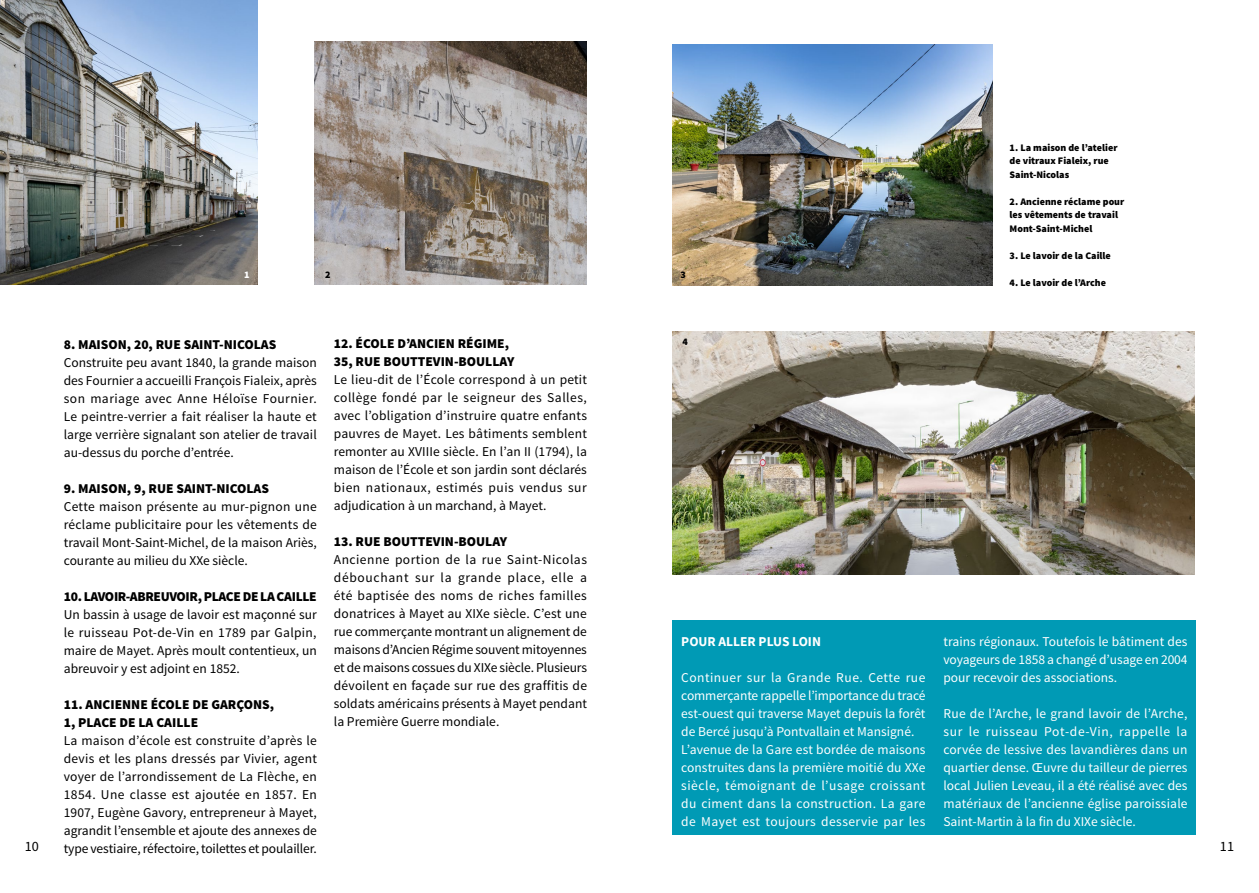
<style>
.page{position:relative;width:1259px;height:893px;background:#fff}
.page>*{position:absolute;margin:0;border:0;box-sizing:border-box;transform-origin:0 0}
.t1{font:14.25px "Source Sans Pro";color:#000}
.t2{font:13.5px/18px "Source Sans Pro";color:#000;text-align:justify}
.t3{font:13.5px/18px "Source Sans Pro";letter-spacing:.005em;color:#fff;text-align:justify}
.t4{font:900 13.5px/18px "Source Sans Pro";color:#000}
.t5{font:900 13.5px "Source Sans Pro";letter-spacing:-.025em;color:#000}
.t6{font:700 13.5px "Source Sans Pro";color:#fff}
.t7{font:900 10.05px/13.5px "Source Sans Pro";color:#000}
.t8{font:900 10.05px "Source Sans Pro";color:#fff}
</style>
<div class="page">
<img style="left:673px;top:44px;width:319px;height:242px">
<div style="left:673px;top:620px;width:523px;height:215px;background:#009ab5"></div>
<img style="left:315px;top:42px;width:272px;height:243px">
<img style="left:0;top:0;width:258px;height:285px">
<img style="left:673px;top:331px;width:521px;height:243px">
<p class="t8" style="left:244px;top:268px;width:7px">1</p>
<p class="t7" style="left:325px;top:269px;width:7px">2</p>
<p class="t7" style="left:680px;top:269px;width:7px">3</p>
<p class="t7" style="left:1009px;top:141px;width:109px">1. La maison de l’atelier de vitraux Fialeix, rue<br>Saint-Nicolas</p>
<p class="t7" style="left:1009px;top:195px;width:116px">2. Ancienne réclame pour les vêtements de travail<br>Mont-Saint-Michel</p>
<p class="t7" style="left:1009px;top:249px;width:103px">3. Le lavoir de la Caille</p>
<p class="t7" style="left:1009px;top:276px;width:98px">4. Le lavoir de l’Arche</p>
<p class="t4" style="left:334px;top:336px;width:182px">12. ÉCOLE D’ANCIEN RÉGIME,<br>35, RUE BOUTTEVIN-BOULLAY</p>
<p class="t2" style="left:334px;top:371px;width:255px">Le lieu-dit de l’École correspond à un petit collège fondé par le seigneur des Salles, avec l’obligation d’instruire quatre enfants pauvres de Mayet. Les bâtiments semblent remonter au XVIIIe siècle. En l’an II (1794), la maison de l’École et son jardin sont déclarés bien nationaux, estimés puis vendus sur adjudication à un marchand, à Mayet.</p>
<p class="t4" style="left:334px;top:534px;width:175px">13. RUE BOUTTEVIN-BOULAY</p>
<p class="t2" style="left:334px;top:551px;width:255px">Ancienne portion de la rue Saint-Nicolas débouchant sur la grande place, elle a été baptisée des noms de riches familles donatrices à Mayet au XIXe siècle. C’est une rue commerçante montrant un alignement de maisons d’Ancien Régime souvent mitoyennes et de maisons cossues du XIXe siècle. Plusieurs dévoilent en façade sur rue des graffitis de soldats américains présents à Mayet pendant la Première Guerre mondiale.</p>
<p class="t7" style="left:682px;top:335px;width:7px">4</p>
<p class="t4" style="left:64px;top:336px;width:214px">8. MAISON, 20, RUE SAINT-NICOLAS</p>
<p class="t2" style="left:64px;top:353px;width:254px">Construite peu avant 1840, la grande maison des Fournier a accueilli François Fialeix, après son mariage avec Anne Héloïse Fournier.<br>Le peintre-verrier a fait réaliser la haute et large verrière signalant son atelier de travail au-dessus du porche d’entrée.</p>
<p class="t4" style="left:64px;top:480px;width:207px">9. MAISON, 9, RUE SAINT-NICOLAS</p>
<p class="t2" style="left:64px;top:497px;width:254px">Cette maison présente au mur-pignon une réclame publicitaire pour les vêtements de travail Mont-Saint-Michel, de la maison Ariès, courante au milieu du XXe siècle.</p>
<p class="t5" style="left:64px;top:587px;width:254px">10. LAVOIR-ABREUVOIR, PLACE DE LA CAILLE</p>
<p class="t2" style="left:64px;top:605px;width:255px">Un bassin à usage de lavoir est maçonné sur le ruisseau Pot-de-Vin en 1789 par Galpin, maire de Mayet. Après moult contentieux, un abreuvoir y est adjoint en 1852.</p>
<p class="t4" style="left:64px;top:696px;width:212px">11. ANCIENNE ÉCOLE DE GARÇONS,<br>1, PLACE DE LA CAILLE</p>
<p class="t2" style="left:64px;top:731px;width:255px">La maison d’école est construite d’après le devis et les plans dressés par Vivier, agent voyer de l’arrondissement de La Flèche, en 1854. Une classe est ajoutée en 1857. En 1907, Eugène Gavory, entrepreneur à Mayet, agrandit l’ensemble et ajoute des annexes de type vestiaire, réfectoire, toilettes et poulailler.</p>
<p class="t3" style="left:943px;top:632px;width:246px">trains régionaux. Toutefois le bâtiment des voyageurs de 1858 a changé d’usage en 2004 pour recevoir des associations.</p>
<p class="t3" style="left:943px;top:704px;width:246px">Rue de l’Arche, le grand lavoir de l’Arche, sur le ruisseau Pot-de-Vin, rappelle la corvée de lessive des lavandières dans un quartier dense. Œuvre du tailleur de pierres local Julien Leveau, il a été réalisé avec des matériaux de l’ancienne église paroissiale Saint-Martin à la fin du XIXe siècle.</p>
<p class="t6" style="left:681px;top:632px;width:141px">POUR ALLER PLUS LOIN</p>
<p class="t3" style="left:681px;top:668px;width:246px;text-align:left">Continuer sur la Grande Rue. Cette rue commerçante rappelle l’importance du tracé est-ouest qui traverse Mayet depuis la forêt de Bercé jusqu’à Pontvallain et Mansigné.<br>L’avenue de la Gare est bordée de maisons construites dans la première moitié du XXe siècle, témoignant de l’usage croissant du ciment dans la construction. La gare de Mayet est toujours desservie par les</p>
<p class="t1" style="left:25px;top:837px;width:16px">10</p>
<p class="t1" style="left:1220px;top:837px;width:16px">11</p>
</div>
